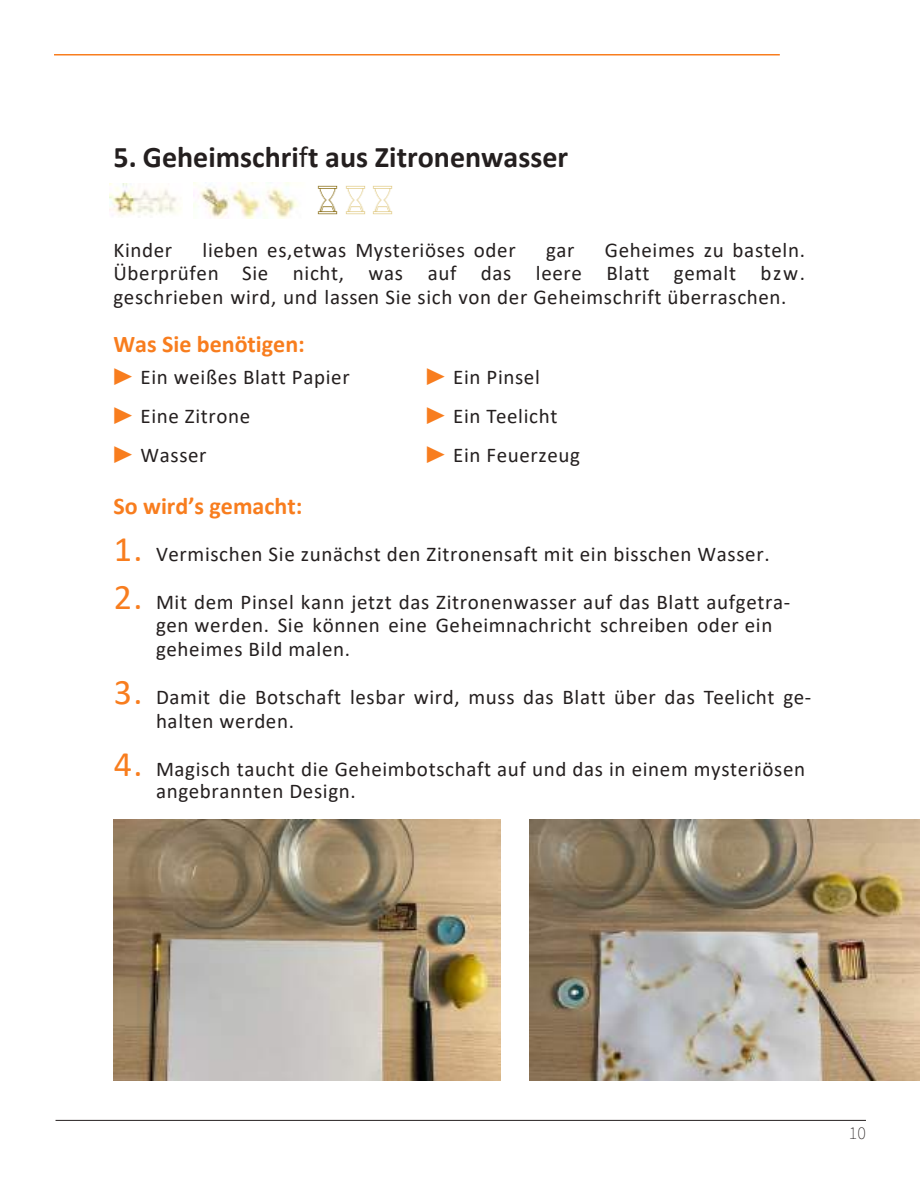
<style>
.page{position:relative;width:920px;height:1188px;background:#fff}
.page>*{position:absolute;margin:0;border:0;box-sizing:border-box;transform-origin:0 0}
.t1{font:700 30px "Calibri";color:#241f1f}
.t2{font:700 24px "Calibri";color:#f87d1e}
.t3{font:21px/39px "Calibri";letter-spacing:.03em;color:#241f1f}
.t4{font:200 18px "Source Sans Pro";color:#241f1f}
.s1{font-weight:400}
.s2{font-family:"Source Sans Pro";font-weight:300;color:#f87d1e}
.s3{font-size:36px;color:#f87d1e}
</style>
<div class="page">
<hr style="left:56px;top:1120px;width:810px;height:1px;background:#241f1f">
<hr style="left:54px;top:54px;width:725px;height:2px;background:#f87d1e">
<img style="left:114px;top:819px;width:387px;height:262px">
<img style="left:529px;top:819px;width:391px;height:262px">
<img style="left:193px;top:183px;width:105px;height:36px">
<img style="left:317px;top:185px;width:76px;height:30px">
<img style="left:109px;top:183px;width:72px;height:33px">
<h1 class="t1" style="left:113px;top:135px;width:456px">5. Geheimschri<span class="s1">f</span>t aus Zitronenwasser</h1>
<p class="t3" style="left:113px;top:237px;width:693px;line-height:23.7px;text-align:justify;text-indent:491px">Geheimes zu basteln.<br>Überprüfen Sie nicht, was auf das leere Blatt gemalt bzw. geschrieben wird, und lassen Sie sich von der Geheimschrift überraschen.</p>
<p class="t2" style="left:113px;top:327px;width:193px">Was Sie benötigen:</p>
<p class="t3" style="left:113px;top:357px;width:238px"><span class="s2">▶</span> Ein weißes Blatt Papier <span class="s2">▶</span> Eine Zitrone<br><span class="s2">▶</span> Wasser</p>
<p class="t2" style="left:113px;top:490px;width:190px">So wird’s gemacht:</p>
<p class="t3" style="left:114px;top:534px;width:657px"><span class="s3">1.</span> Vermischen Sie zunächst den Zitronensaft mit ein bisschen Wasser.</p>
<p class="t3" style="left:156px;top:590px;width:635px;line-height:23.2px;text-indent:-42px"><span class="s3">2.</span> Mit dem Pinsel kann jetzt das Zitronenwasser auf das Blatt aufgetra&shy;gen werden. Sie können eine Geheimnachricht schreiben oder ein geheimes Bild malen.</p>
<p class="t3" style="left:156px;top:684px;width:657px;line-height:24px;text-indent:-42px"><span class="s3">3.</span> Damit die Botschaft lesbar wird, muss das Blatt über das Teelicht ge&shy;halten werden.</p>
<p class="t3" style="left:156px;top:757px;width:650px;line-height:22.5px;text-indent:-42px"><span class="s3">4.</span> Magisch taucht die Geheimbotschaft auf und das in einem mysteriösen angebrannten Design.</p>
<p class="t3" style="left:113px;top:230px;width:60px">Kinder</p>
<p class="t3" style="left:202px;top:230px;width:314px">lieben es,etwas Mysteriöses oder</p>
<p class="t3" style="left:546px;top:230px;width:30px">gar</p>
<p class="t3" style="left:426px;top:357px;width:155px"><span class="s2">▶</span> Ein Pinsel<br><span class="s2">▶</span> Ein Teelicht <span class="s2">▶</span> Ein Feuerzeug</p>
<p class="t4" style="left:849px;top:1121px;width:18px">10</p>
</div>
